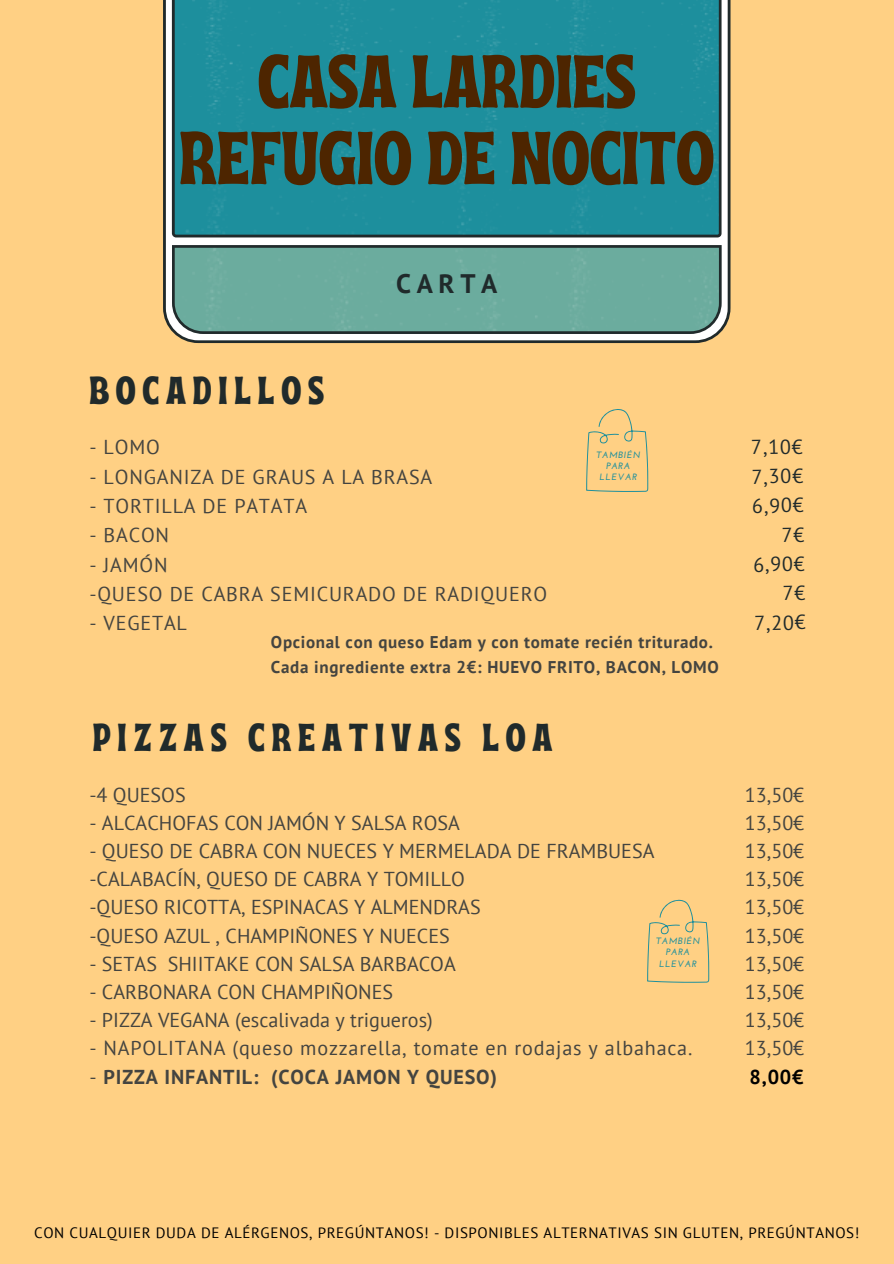
<style>
.page{position:relative;width:894px;height:1264px;background:#fff}
.page>*{position:absolute;margin:0;border:0;box-sizing:border-box;transform-origin:0 0}
.t1{font:74.55px/76.5px "Ayr Tropika Island Int";color:#4d2500;text-align:center}
.t2{font:39px "Ayr Tropika Island Int";letter-spacing:.175em;color:#202a2b}
.t3{font:700 26.7px "PT Sans";letter-spacing:.21em;color:#202a2b}
.t4{font:20.1px/28.2px "PT Sans";color:#444440}
.t5{font:20.1px/29.2px "PT Sans";letter-spacing:.04em;color:#444440}
.t6{font:700 20.1px "PT Sans";letter-spacing:.04em;color:#444440}
.t7{font:20.1px/29.2px "PT Sans";color:#202a2b;text-align:right}
.t8{font:700 20.1px "PT Sans";color:#000}
.t9{font:700 16.95px "PT Sans";letter-spacing:.04em;color:#444440}
.t10{font:15px "PT Sans";letter-spacing:.04em;color:#000}
.t11{font:italic 700 9.15px/11.4px "Josefin Sans";letter-spacing:.06em;color:#1d8f9d;text-align:center}
.s1{font-weight:400}
</style>
<div class="page">
<div style="left:0;top:0;width:893px;height:1263px;background:#ffd084"></div>
<svg style="left:163px;top:0;width:567px;height:343px;background:#ccccca"></svg>
<div style="left:172px;top:0;width:549px;height:237px;background:#1d8f9d"></div>
<svg style="left:172px;top:245px;width:549px;height:89px;background:#67a497"></svg>
<svg style="left:586px;top:409px;width:61px;height:83px"></svg>
<svg style="left:647px;top:899px;width:61px;height:83px"></svg>
<h2 class="t1" style="left:179px;top:36px;width:536px">CASA LARDIES<br>REFUGIO DE NOCITO</h2>
<p class="t3" style="left:396px;top:265px;width:103px">CARTA</p>
<h1 class="t2" style="left:89px;top:353px;width:236px">BOCADILLOS</h1>
<h4 class="t4" style="left:89px;top:433px;width:72px">- LOMO</h4>
<h4 class="t5" style="left:89px;top:461px;width:344px">- LONGANIZA DE GRAUS A LA BRASA</h4>
<h4 class="t5" style="left:89px;top:491px;width:219px">- TORTILLA DE PATATA</h4>
<h4 class="t4" style="left:89px;top:520px;width:81px">- BACON</h4>
<h4 class="t5" style="left:89px;top:549px;width:459px">- JAMÓN<br>-QUESO DE CABRA SEMICURADO DE RADIQUERO</h4>
<h4 class="t5" style="left:89px;top:608px;width:99px">- VEGETAL</h4>
<h4 class="t9" style="left:271px;top:630px;width:443px">Opcional con queso Edam y con tomate recién triturado.</h4>
<p class="t9" style="left:271px;top:655px;width:449px">Cada ingrediente extra 2€: HUEVO FRITO, BACON, LOMO</p>
<h3 class="t11" style="left:596px;top:449px;width:45px">TAMBIÉN<br>PARA<br>LLEVAR</h3>
<h2 class="t2" style="left:93px;top:700px;width:461px">PIZZAS CREATIVAS LOA</h2>
<p class="t4" style="left:89px;top:780px;width:98px">-4 QUESOS</p>
<p class="t4" style="left:89px;top:808px;width:372px">- ALCACHOFAS CON JAMÓN Y SALSA ROSA</p>
<p class="t4" style="left:89px;top:836px;width:566px">- QUESO DE CABRA CON NUECES Y MERMELADA DE FRAMBUESA -CALABACÍN, QUESO DE CABRA Y TOMILLO<br>-QUESO RICOTTA, ESPINACAS Y ALMENDRAS<br>-QUESO AZUL , CHAMPIÑONES Y NUECES</p>
<p class="t4" style="left:89px;top:949px;width:368px">- SETAS SHIITAKE CON SALSA BARBACOA</p>
<p class="t4" style="left:89px;top:977px;width:305px">- CARBONARA CON CHAMPIÑONES</p>
<p class="t4" style="left:89px;top:1005px;width:345px">- PIZZA VEGANA (escalivada y trigueros)</p>
<p class="t5" style="left:89px;top:1032px;width:604px">- NAPOLITANA (queso mozzarella, tomate en rodajas y albahaca.</p>
<p class="t6" style="left:89px;top:1063px;width:409px"><span class="s1">-</span> PIZZA INFANTIL: (COCA JAMON Y QUESO)</p>
<p class="t11" style="left:656px;top:936px;width:45px">TAMBIÉN<br>PARA<br>LLEVAR</p>
<h6 class="t7" style="left:750px;top:432px;width:53px;rotate:-1deg">7,10€<br>7,30€<br>6,90€<br>7€<br>6,90€<br>7€<br>7,20€</h6>
<p class="t4" style="left:744px;top:780px;width:61px;text-align:justify">13,50€ 13,50€ 13,50€ 13,50€ 13,50€ 13,50€ 13,50€ 13,50€ 13,50€ 13,50€</p>
<p class="t8" style="left:749px;top:1063px;width:55px">8,00€</p>
<p class="t10" style="left:34px;top:1222px;width:826px">CON CUALQUIER DUDA DE ALÉRGENOS, PREGÚNTANOS! - DISPONIBLES ALTERNATIVAS SIN GLUTEN, PREGÚNTANOS!</p>
</div>
